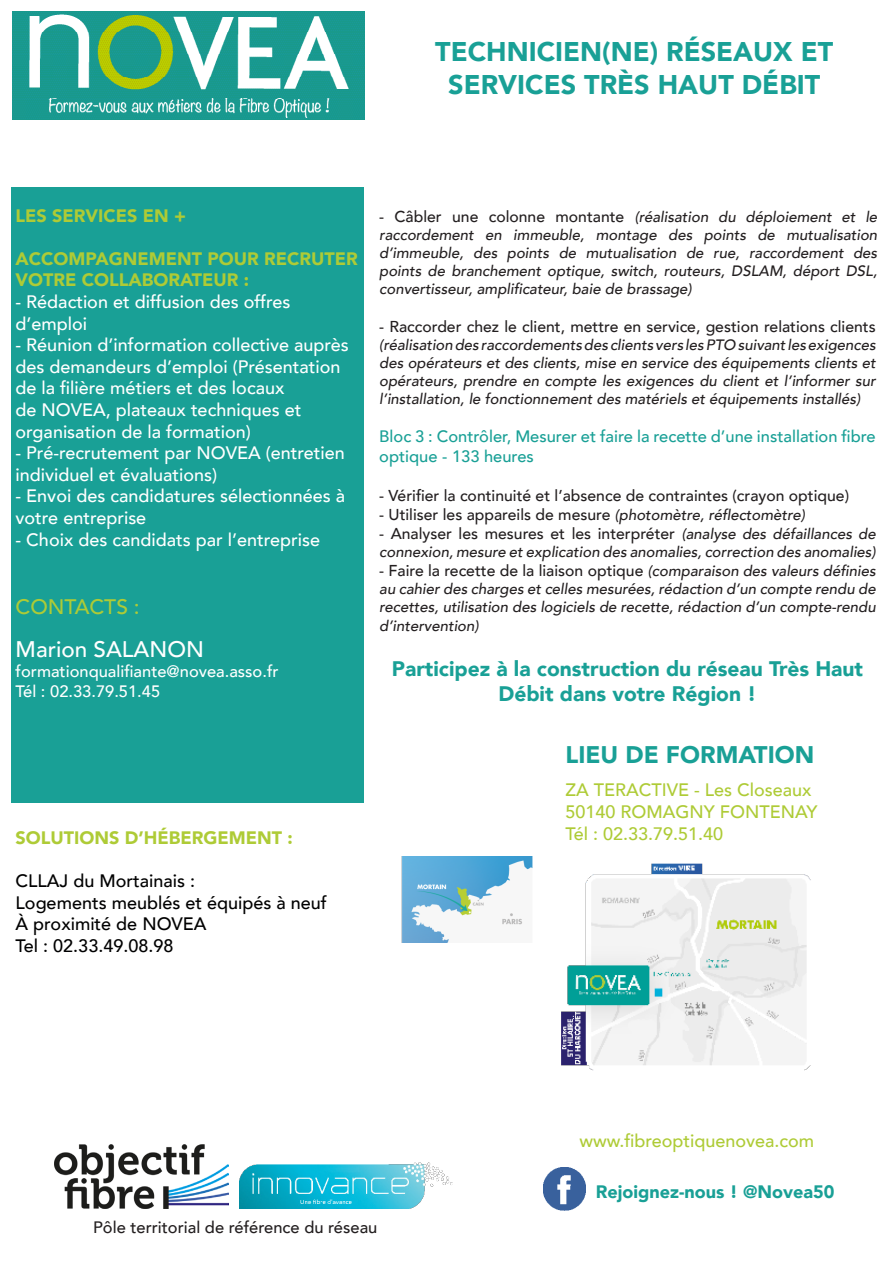
<style>
.page{position:relative;width:893px;height:1263px;background:#fff}
.page>*{position:absolute;margin:0;border:0;box-sizing:border-box;transform-origin:0 0}
.t1{font:900 27px/32.4px "Avenir";color:#19a096;text-align:center}
.t2{font:900 24px "Avenir";color:#19a096}
.t3{font:500 22.5px "Avenir";color:#fff}
.t4{font:900 21px/25.2px "Avenir";color:#19a096;text-align:center}
.t5{font:500 21px "Avenir";color:#aecb36}
.t6{font:500 18px/21.6px "Avenir";color:#fff}
.t7{font:500 18px "Avenir";color:#aecb36}
.t8{font:500 18px "Avenir";color:#000001}
.t9{font:900 18px/21.6px "Avenir";color:#aecb36}
.t10{font:900 18px "Avenir";color:#19a096}
.t11{font:500 16.5px/19.8px "Avenir";color:#19a096}
.t12{font:500 16.5px "Avenir";color:#fff}
.t13{font:500 16.5px "Avenir";color:#231f20}
.t14{font:500 15.75px "Avenir";color:#231f20}
.t15{font:italic 500 15px/18px "Avenir";color:#231f20;text-align:justify}
.s1{font-style:normal;font-size:15.75px}
.s2{font-style:italic;font-size:15px}
</style>
<div class="page">
<div style="left:11px;top:187px;width:353px;height:616px;background:#19a096"></div>
<img style="left:12px;top:12px;width:352px;height:107px">
<img style="left:401px;top:856px;width:132px;height:87px">
<img style="left:240px;top:1162px;width:212px;height:47px">
<img style="left:544px;top:1168px;width:42px;height:42px">
<img style="left:561px;top:863px;width:250px;height:208px">
<img style="left:54px;top:1145px;width:174px;height:64px">
<p class="t1" style="left:435px;top:35px;width:399px">TECHNICIEN(NE) RÉSEAUX ET<br>SERVICES TRÈS HAUT DÉBIT</p>
<p class="t9" style="left:16px;top:204px;width:172px">LES SERVICES EN +</p>
<p class="t9" style="left:16px;top:247px;width:344px">ACCOMPAGNEMENT POUR RECRUTER<br>VOTRE COLLABORATEUR :</p>
<p class="t6" style="left:16px;top:290px;width:276px">- Rédaction et diffusion des offres d’emploi</p>
<p class="t6" style="left:16px;top:333px;width:335px">- Réunion d’information collective auprès des demandeurs d’emploi (Présentation de la filière métiers et des locaux<br>de NOVEA, plateaux techniques et organisation de la formation)</p>
<p class="t6" style="left:16px;top:441px;width:331px">- Pré-recrutement par NOVEA (entretien individuel et évaluations)</p>
<p class="t6" style="left:16px;top:484px;width:331px">- Envoi des candidatures sélectionnées à votre entreprise</p>
<p class="t6" style="left:16px;top:527px;width:306px">- Choix des candidats par l’entreprise</p>
<p class="t5" style="left:16px;top:588px;width:126px">CONTACTS :</p>
<p class="t3" style="left:16px;top:630px;width:190px">Marion SALANON</p>
<p class="t12" style="left:16px;top:657px;width:264px">formationqualifiante@novea.asso.fr</p>
<p class="t12" style="left:16px;top:677px;width:146px">Tél : 02.33.79.51.45</p>
<p class="t9" style="left:16px;top:826px;width:279px">SOLUTIONS D’HÉBERGEMENT :</p>
<p class="t8" style="left:16px;top:865px;width:181px">CLLAJ du Mortainais :</p>
<p class="t8" style="left:16px;top:887px;width:313px">Logements meublés et équipés à neuf</p>
<p class="t8" style="left:16px;top:908px;width:193px">À proximité de NOVEA</p>
<p class="t8" style="left:16px;top:930px;width:159px">Tel : 02.33.49.08.98</p>
<p class="t15" style="left:379px;top:208px;width:500px"><span class="s1">- Câbler une colonne montante</span> (réalisation du déploiement et le raccordement en immeuble, montage des points de mutualisation d’immeuble, des points de mutualisation de rue, raccordement des points de branchement optique, switch, routeurs, DSLAM, déport DSL, convertisseur, amplificateur, baie de brassage)</p>
<p class="t14" style="left:379px;top:313px;width:498px">- Raccorder chez le client, mettre en service, gestion relations clients</p>
<p class="t15" style="left:379px;top:336px;width:498px">(réalisation des raccordements des clients vers les PTO suivant les exigences des opérateurs et des clients, mise en service des équipements clients et opérateurs, prendre en compte les exigences du client et l’informer sur l’installation, le fonctionnement des matériels et équipements installés)</p>
<p class="t11" style="left:379px;top:426px;width:498px">Bloc 3 : Contrôler, Mesurer et faire la recette d’une installation fibre optique - 133 heures</p>
<p class="t14" style="left:379px;top:482px;width:471px">- Vérifier la continuité et l’absence de contraintes (crayon optique)</p>
<p class="t14" style="left:379px;top:501px;width:427px">- Utiliser les appareils de mesure <span class="s2">(photomètre, réflectomètre)</span></p>
<p class="t14" style="left:379px;top:520px;width:498px">- Analyser les mesures et les interpréter <span class="s2">(analyse des défaillances de</span></p>
<p class="t15" style="left:379px;top:543px;width:498px">connexion, mesure et explication des anomalies, correction des anomalies)</p>
<p class="t14" style="left:379px;top:556px;width:498px">- Faire la recette de la liaison optique <span class="s2">(comparaison des valeurs définies</span></p>
<p class="t15" style="left:379px;top:580px;width:498px">au cahier des charges et celles mesurées, rédaction d’un compte rendu de recettes, utilisation des logiciels de recette, rédaction d’un compte-rendu</p>
<p class="t15" style="left:379px;top:617px;width:101px">d’intervention)</p>
<p class="t4" style="left:392px;top:655px;width:473px">Participez à la construction du réseau Très Haut<br>Débit dans votre Région !</p>
<p class="t2" style="left:565px;top:734px;width:250px">LIEU DE FORMATION</p>
<p class="t7" style="left:565px;top:774px;width:248px">ZA TERACTIVE - Les Closeaux</p>
<p class="t7" style="left:565px;top:796px;width:253px">50140 ROMAGNY FONTENAY</p>
<p class="t7" style="left:565px;top:818px;width:159px">Tél : 02.33.79.51.40</p>
<p class="t7" style="left:579px;top:1125px;width:236px">www.fibreoptiquenovea.com</p>
<p class="t10" style="left:596px;top:1176px;width:240px">Rejoignez-nous ! @Novea50</p>
<p class="t13" style="left:93px;top:1213px;width:286px">Pôle territorial de référence du réseau</p>
</div>
